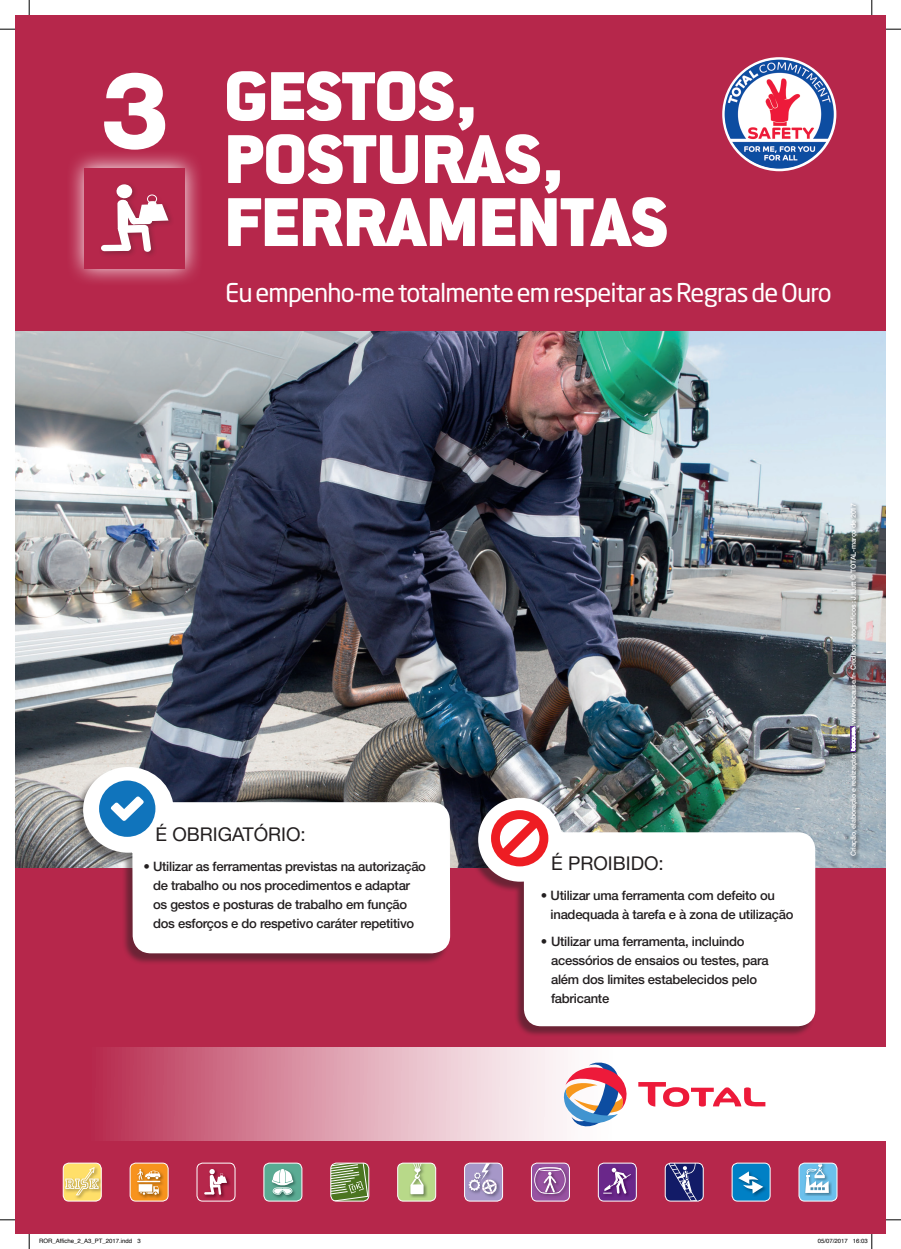
<style>
.page{position:relative;width:901px;height:1249px;background:#fff}
.page>*{position:absolute;margin:0;border:0;box-sizing:border-box;transform-origin:0 0}
.t1{font:800 107.6px "Helvetica Neue LT Std";color:#fff}
.t2{font:900 75.8px/63px "Conduit ITC Std";color:#fff}
.t3{font:25.5px "Neo Sans Pro";letter-spacing:-.03em;color:#fff}
.t4{font:19px "Helvetica Neue LT Std";color:#231f20}
.t5{font:500 13px/19px "Helvetica Neue LT Std";letter-spacing:-.02em;color:#231f20}
.t6{font:500 7px "Helvetica Neue LT Std";letter-spacing:-.02em;color:#fff}
.t7{font:6px "Helvetica";color:#000}
</style>
<div class="page">
<div style="left:15px;top:15px;width:870px;height:1219px;background:#b6274b"></div>
<svg style="left:63px;top:1163px;width:19px;height:38px"></svg>
<div style="left:63px;top:1163px;width:39px;height:39px;border:1px solid #fff;border-radius:6px"></div>
<svg style="left:464px;top:1163px;width:38px;height:37px"></svg>
<div style="left:464px;top:1163px;width:39px;height:39px;border:1px solid #fff;border-radius:6px"></div>
<svg style="left:531px;top:1163px;width:38px;height:38px"></svg>
<div style="left:531px;top:1163px;width:38px;height:39px;border:1px solid #fff;border-radius:6px"></div>
<svg style="left:599px;top:1163px;width:37px;height:38px"></svg>
<div style="left:597px;top:1163px;width:39px;height:39px;border:1px solid #fff;border-radius:6px"></div>
<svg style="left:666px;top:1163px;width:37px;height:38px"></svg>
<div style="left:664px;top:1163px;width:39px;height:39px;border:1px solid #fff;border-radius:6px"></div>
<svg style="left:733px;top:1163px;width:36px;height:38px"></svg>
<div style="left:731px;top:1163px;width:39px;height:39px;border:1px solid #fff;border-radius:6px"></div>
<svg style="left:800px;top:1163px;width:36px;height:38px"></svg>
<div style="left:798px;top:1163px;width:39px;height:39px;border:1px solid #fff;border-radius:6px"></div>
<svg style="left:722px;top:57px;width:114px;height:114px"></svg>
<img style="left:724px;top:60px;width:109px;height:109px;border-radius:55px">
<svg style="left:451px;top:1048px;width:434px;height:93px;background:#fbf5f7"></svg>
<svg style="left:638px;top:1082px;width:127px;height:25px;background:#f8a8b4"></svg>
<svg style="left:563px;top:1061px;width:67px;height:70px;background:#c8afbc"></svg>
<svg style="left:71px;top:154px;width:128px;height:128px"></svg>
<div style="left:85px;top:168px;width:100px;height:100px;background:#b6274b"></div>
<div style="left:98px;top:181px;width:76px;height:77px;background:#231f20;opacity:.3"></div>
<svg style="left:101px;top:184px;width:67px;height:68px"></svg>
<img style="left:15px;top:332px;width:870px;height:535px">
<div style="left:72px;top:769px;width:377px;height:196px;background:#231f20;opacity:.5"></div>
<svg style="left:82px;top:766px;width:369px;height:436px"></svg>
<div style="left:99px;top:780px;width:56px;height:57px;background:#1074bc;border-radius:50%"></div>
<svg style="left:111px;top:796px;width:33px;height:25px"></svg>
<div style="left:468px;top:800px;width:346px;height:237px;background:#231f20;opacity:.5"></div>
<svg style="left:477px;top:797px;width:338px;height:230px;background:#e2d9db"></svg>
<svg style="left:488px;top:807px;width:63px;height:63px;background:#f69da0"></svg>
<div style="left:849px;top:502px;width:13px;height:359px;background:#231f20;opacity:.75"></div>
<svg style="left:850px;top:727px;width:5px;height:23px"></svg>
<svg style="left:0;top:29px;width:15px;height:1px"></svg>
<svg style="left:885px;top:29px;width:15px;height:1px"></svg>
<svg style="left:0;top:1219px;width:15px;height:2px"></svg>
<svg style="left:885px;top:1219px;width:15px;height:2px"></svg>
<svg style="left:29px;top:0;width:1px;height:15px"></svg>
<svg style="left:29px;top:1234px;width:1px;height:15px"></svg>
<svg style="left:871px;top:0;width:1px;height:15px"></svg>
<svg style="left:871px;top:1234px;width:1px;height:15px"></svg>
<p class="t1" style="left:101px;top:46px;width:69px">3</p>
<p class="t2" style="left:224px;top:65px;width:445px">GESTOS,<br>POSTURAS,<br>FERRAMENTAS</p>
<p class="t3" style="left:225px;top:277px;width:608px">Eu empenho-me totalmente em respeitar as Regras de Ouro</p>
<p class="t4" style="left:155px;top:823px;width:152px">É OBRIGATÓRIO:</p>
<p class="t5" style="left:153px;top:857px;width:274px;text-indent:-10px">• Utilizar as ferramentas previstas na autorização de trabalho ou nos procedimentos e adaptar os gestos e posturas de trabalho em função dos esforços e do respetivo caráter repetitivo</p>
<p class="t4" style="left:551px;top:852px;width:114px">É PROIBIDO:</p>
<p class="t5" style="left:550px;top:885px;width:244px;text-indent:-10px">• Utilizar uma ferramenta com defeito ou inadequada à tarefa e à zona de utilização</p>
<p class="t5" style="left:551px;top:931px;width:219px;text-indent:-10px">• Utilizar uma ferramenta, incluindo acessórios de ensaios ou testes, para além dos limites estabelecidos pelo fabricante</p>
<p class="t6" style="left:849px;top:724px;width:223px;rotate:-90deg">www.because.fr- Créditos fotográficos : J.Lutt © TOTAL-março de 2017</p>
<p class="t6" style="left:849px;top:856px;width:105px;rotate:-90deg">Criação, elaboração e realização:</p>
<p class="t7" style="left:39px;top:1236px;width:103px">ROR_Affiche_2_A3_PT_2017.indd 3</p>
<p class="t7" style="left:817px;top:1236px;width:52px">05/07/2017 16:03</p>
</div>
